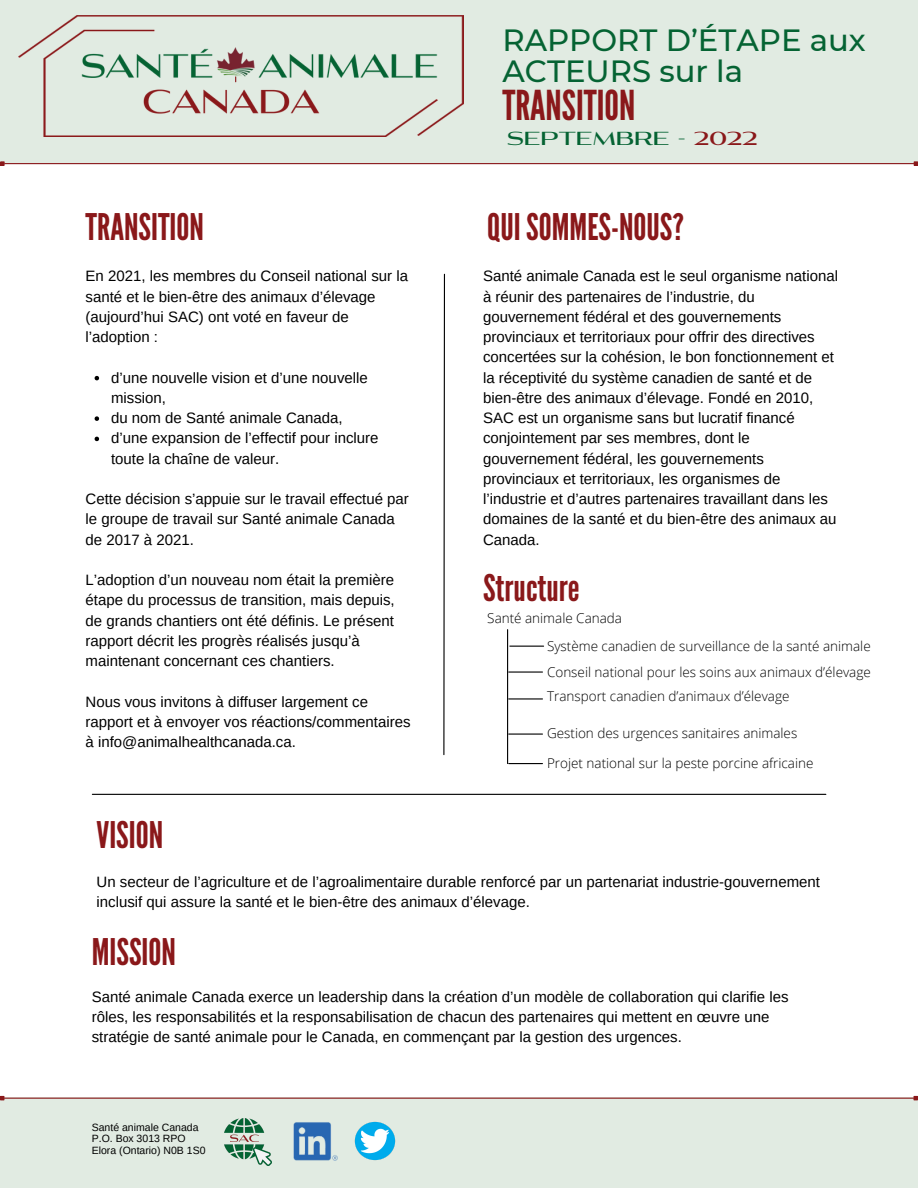
<style>
.page{position:relative;width:918px;height:1188px;background:#fff}
.page>*{position:absolute;margin:0;border:0;box-sizing:border-box;transform-origin:0 0}
.t1{font:41.1px "League Gothic";color:#8a181a}
.t2{font:36.6px "League Gothic";color:#8a181a}
.t3{font:500 30.6px/30.3px "Montserrat";color:#056333}
.t4{font:700 20.1px "Aviano Contrast";color:#056333}
.t5{font:15px/20.2px "Arimo";color:#000}
.t6{font:300 13.5px/27.9px "Open Sans";color:#000}
.t7{font:10.5px/11.4px "Arimo";color:#000}
.s1{color:#8a181a}
</style>
<div class="page">
<div style="left:0;top:0;width:918px;height:163px;background:#e1ebe2"></div>
<hr style="left:5px;top:163px;width:909px;height:1px;background:#8a181a">
<svg style="left:914px;top:161px;width:4px;height:5px"></svg>
<svg style="left:0;top:161px;width:5px;height:5px"></svg>
<hr style="left:92px;top:794px;width:734px;height:1px;background:#000">
<svg style="left:443px;top:273px;width:2px;height:483px"></svg>
<hr style="left:507px;top:630px;width:1px;height:134px;background:#000">
<hr style="left:510px;top:646px;width:34px;height:1px;background:#000">
<hr style="left:509px;top:671px;width:33px;height:2px;background:#000">
<hr style="left:509px;top:698px;width:33px;height:2px;background:#000">
<hr style="left:509px;top:734px;width:33px;height:1px;background:#000">
<hr style="left:509px;top:763px;width:33px;height:1px;background:#000">
<div style="left:0;top:1098px;width:918px;height:90px;background:#e1ebe2"></div>
<img style="left:354px;top:1122px;width:42px;height:39px">
<img style="left:293px;top:1122px;width:45px;height:39px">
<hr style="left:4px;top:1098px;width:909px;height:1px;background:#8a181a">
<svg style="left:913px;top:1096px;width:5px;height:4px"></svg>
<svg style="left:0;top:1096px;width:4px;height:4px"></svg>
<img style="left:18px;top:16px;width:446px;height:120px">
<svg style="left:95px;top:376px;width:4px;height:4px"></svg>
<svg style="left:95px;top:416px;width:4px;height:5px"></svg>
<svg style="left:95px;top:437px;width:4px;height:4px"></svg>
<img style="left:225px;top:1118px;width:46px;height:47px">
<h2 class="t2" style="left:86px;top:206px;width:120px">TRANSITION</h2>
<p class="t5" style="left:86px;top:266px;width:324px">En 2021, les membres du Conseil national sur la santé et le bien-être des animaux d’élevage (aujourd’hui SAC) ont voté en faveur de l’adoption :</p>
<p class="t5" style="left:111px;top:367px;width:269px">d’une nouvelle vision et d’une nouvelle mission,<br>du nom de Santé animale Canada, d’une expansion de l’effectif pour inclure toute la chaîne de valeur.</p>
<p class="t5" style="left:86px;top:489px;width:325px">Cette décision s’appuie sur le travail effectué par le groupe de travail sur Santé animale Canada de 2017 à 2021.</p>
<p class="t5" style="left:86px;top:570px;width:311px">L’adoption d’un nouveau nom était la première étape du processus de transition, mais depuis, de grands chantiers ont été définis. Le présent rapport décrit les progrès réalisés jusqu’à maintenant concernant ces chantiers.</p>
<p class="t5" style="left:86px;top:691px;width:327px">Nous vous invitons à diffuser largement ce rapport et à envoyer vos réactions/commentaires à info@animalhealthcanada.ca.</p>
<h2 class="t2" style="left:97px;top:814px;width:68px">VISION</h2>
<h3 class="t3" style="left:502px;top:25px;width:365px">RAPPORT D’ÉTAPE aux<br>ACTEURS sur la</h3>
<h1 class="t1" style="left:502px;top:81px;width:134px">TRANSITION</h1>
<h3 class="t4" style="left:507px;top:128px;width:252px">SEPTEMBRE - <span class="s1">2022</span></h3>
<h2 class="t2" style="left:487px;top:206px;width:198px">QUISOMMES-NOUS?</h2>
<p class="t5" style="left:483px;top:266px;width:357px">Santé animale Canada est le seul organisme national à réunir des partenaires de l’industrie, du gouvernement fédéral et des gouvernements provinciaux et territoriaux pour offrir des directives concertées sur la cohésion, le bon fonctionnement et la réceptivité du système canadien de santé et de bien-être des animaux d’élevage. Fondé en 2010, SAC est un organisme sans but lucratif financé conjointement par ses membres, dont le gouvernement fédéral, les gouvernements provinciaux et territoriaux, les organismes de l’industrie et d’autres partenaires travaillant dans les domaines de la santé et du bien-être des animaux au Canada.</p>
<h2 class="t2" style="left:483px;top:567px;width:98px">Structure</h2>
<p class="t6" style="left:547px;top:604px;width:325px;text-indent:-60px">Santé animale Canada<br>Système canadien de surveillance de la santé animale</p>
<p class="t6" style="left:547px;top:660px;width:325px;line-height:24px">Conseil national pour les soins aux animaux d’élevage<br>Transport canadien d’animaux d’élevage</p>
<p class="t6" style="left:547px;top:718px;width:268px;line-height:29.5px">Gestion des urgences sanitaires animales<br>Projet national sur la peste porcine africaine</p>
<p class="t5" style="left:97px;top:872px;width:725px">Un secteur de l’agriculture et de l’agroalimentaire durable renforcé par un partenariat industrie-gouvernement inclusif qui assure la santé et le bien-être des animaux d’élevage.</p>
<h2 class="t2" style="left:92px;top:931px;width:86px">MISSION</h2>
<p class="t5" style="left:92px;top:986px;width:698px">Santé animale Canada exerce un leadership dans la création d’un modèle de collaboration qui clarifie les rôles, les responsabilités et la responsabilisation de chacun des partenaires qui mettent en œuvre une stratégie de santé animale pour le Canada, en commençant par la gestion des urgences.</p>
<p class="t7" style="left:92px;top:1122px;width:115px">Santé animale Canada<br>P.O. Box 3013 RPO<br>Elora (Ontario) N0B 1S0</p>
</div>
